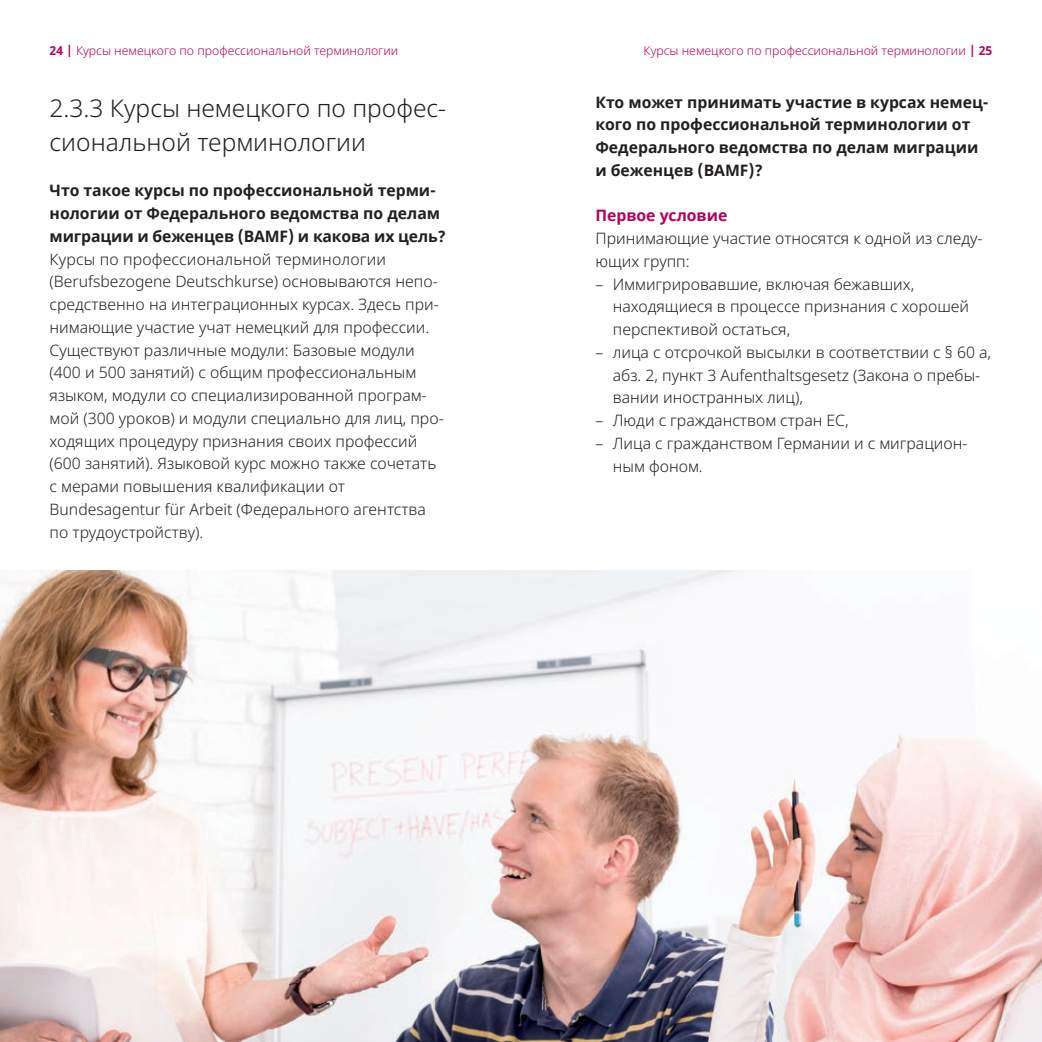
<style>
.page{position:relative;width:1042px;height:1042px;background:#fff}
.page>*{position:absolute;margin:0;border:0;box-sizing:border-box;transform-origin:0 0}
.t1{font:300 24.5px/34.1px "Noto Sans";color:#231f20}
.t2{font:300 15.75px/22.8px "Noto Sans";color:#231f20}
.t3{font:700 15.75px/22.8px "Noto Sans";color:#231f20}
.t4{font:700 15.75px "Noto Sans";color:#b5025b}
.t5{font:300 12.25px "Noto Sans";color:#b5025b}
.s1{font-weight:700}
</style>
<div class="page">
<img style="left:0;top:570px;width:1042px;height:472px">
<p class="t5" style="left:50px;top:44px;width:350px"><span class="s1">24 |</span> Курсы немецкого по профессиональной терминологии</p>
<p class="t5" style="left:643px;top:44px;width:350px">Курсы немецкого по профессиональной терминологии <span class="s1">| 25</span></p>
<h1 class="t1" style="left:50px;top:91px;width:398px">2.3.3 Курсы немецкого по профес&shy;сиональной терминологии</h1>
<p class="t3" style="left:50px;top:180px;width:398px">Что такое курсы по профессиональной терми&shy;нологии от Федерального ведомства по делам миграции и беженцев (BAMF) и какова их цель?</p>
<p class="t2" style="left:50px;top:248px;width:396px">Курсы по профессиональной терминологии (Berufsbezogene Deutschkurse) основываются непо&shy;средственно на интеграционных курсах. Здесь при&shy;нимающие участие учат немецкий для профессии.<br>Существуют различные модули: Базовые модули (400 и 500 занятий) с общим профессиональным языком, модули со специализированной програм&shy;мой (300 уроков) и модули специально для лиц, про&shy;ходящих процедуру признания своих профессий (600 занятий). Языковой курс можно также сочетать с мерами повышения квалификации от Bundesagentur für Arbeit (Федерального агентства по трудоустройству).</p>
<p class="t3" style="left:595px;top:91px;width:395px">Кто может принимать участие в курсах немец&shy;кого по профессиональной терминологии от Федерального ведомства по делам миграции и беженцев (BAMF)?</p>
<p class="t4" style="left:595px;top:204px;width:133px">Первое условие</p>
<p class="t2" style="left:595px;top:227px;width:389px">Принимающие участие относятся к одной из следу&shy;ющих групп:</p>
<p class="t2" style="left:613px;top:273px;width:358px;text-indent:-17px">– Иммигрировавшие, включая бежавших, находящиеся в процессе признания с хорошей перспективой остаться,</p>
<p class="t2" style="left:613px;top:341px;width:380px;text-indent:-17px">– лица с отсрочкой высылки в соответствии с § 60 а, абз. 2, пункт 3 Aufenthaltsgesetz (Закона о пребы&shy;вании иностранных лиц),</p>
<p class="t2" style="left:595px;top:409px;width:255px">– Люди с гражданством стран ЕС,</p>
<p class="t2" style="left:613px;top:432px;width:356px;text-indent:-17px">– Лица с гражданством Германии и с миграцион&shy;ным фоном.</p>
</div>
